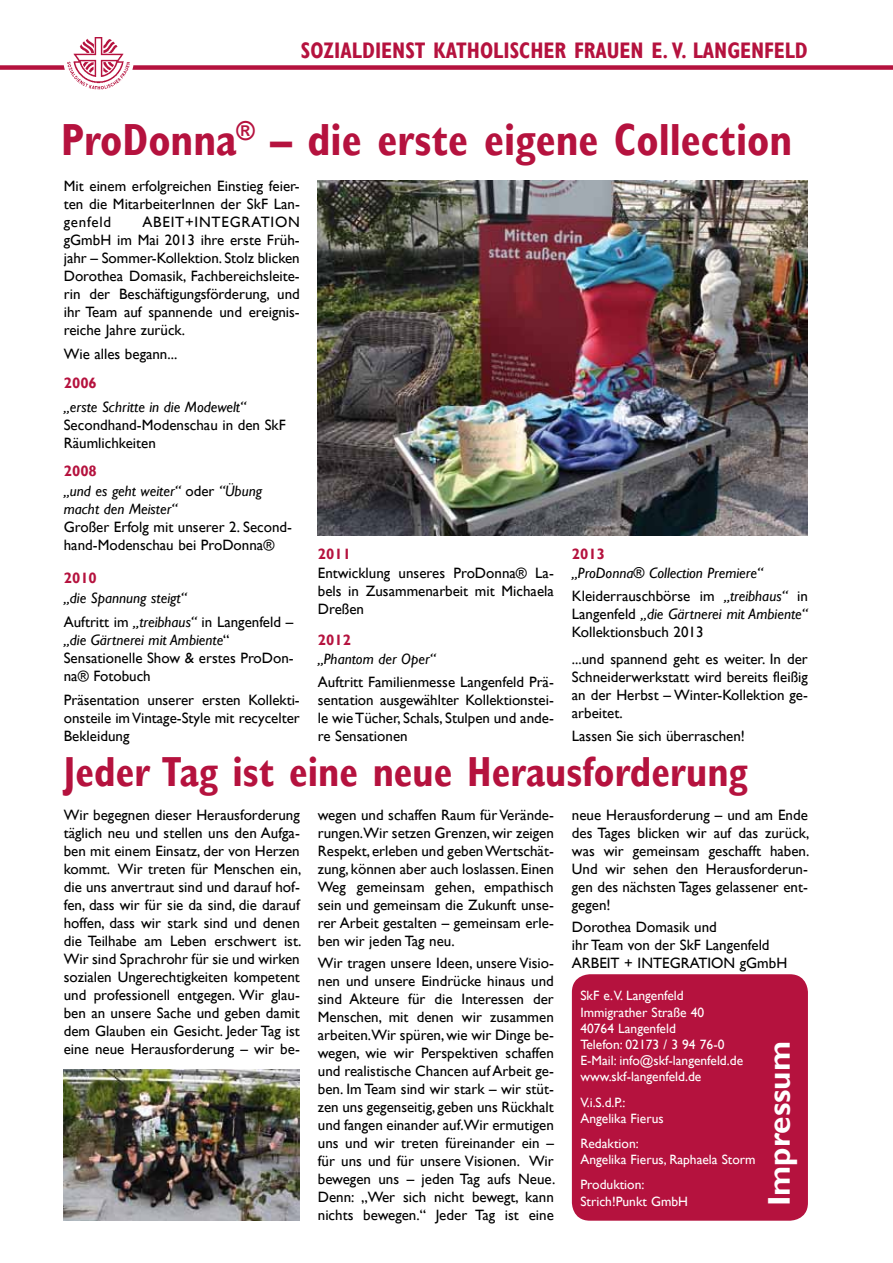
<style>
.page{position:relative;width:893px;height:1263px;background:#fff}
.page>*{position:absolute;margin:0;border:0;box-sizing:border-box;transform-origin:0 0}
.t1{font:700 condensed 45px "Gill Sans";color:#b5123e;scale:.95 1}
.t2{font:700 condensed 42px "Gill Sans";color:#b5123e;scale:.95 1}
.t3{font:700 31.5px "Gill Sans";color:#fff}
.t4{font:700 condensed 22.5px "Gill Sans";color:#b5123e;scale:.95 1}
.t5{font:15px/18px "Gill Sans";color:#000;text-align:justify}
.t6{font:italic 15px/20px "Gill Sans";color:#000}
.t7{font:700 15px "Gill Sans";color:#b5123e}
.t8{font:13.5px/16.2px "Gill Sans";color:#fff}
.s1{font-weight:700;font-style:normal;color:#b5123e}
.s2{font-style:normal}
.s3{font-style:italic}
</style>
<div class="page">
<div style="left:572px;top:974px;width:236px;height:247px;background:#b5123e;border-radius:18px"></div>
<div style="left:0;top:65px;width:893px;height:5px;background:#b5123e"></div>
<img style="left:64px;top:37px;width:69px;height:53px">
<img style="left:318px;top:180px;width:490px;height:356px">
<img style="left:64px;top:1069px;width:236px;height:151px">
<h3 class="t4" style="left:301px;top:37px;width:535px">Sozialdienst katholischer Frauen e. V. Langenfeld</h3>
<h1 class="t1" style="left:61px;top:113px;width:771px">ProDonna<sup>®</sup> – die erste eigene Collection</h1>
<p class="t5" style="left:64px;top:177px;width:238px">Mit einem erfolgreichen Einstieg feier&shy;ten die MitarbeiterInnen der SkF Lan&shy;genfeld</p>
<p class="t5" style="left:64px;top:213px;width:238px;text-indent:79px">ABEIT+INTEGRATION gGmbH im Mai 2013 ihre erste Früh&shy;jahr – Sommer-Kollektion. Stolz blicken Dorothea Domasik, Fachbereichsleite&shy;rin der Beschäftigungsförderung, und ihr Team auf spannende und ereignis&shy;reiche Jahre zurück.</p>
<p class="t5" style="left:64px;top:345px;width:115px">Wie alles begann...</p>
<p class="t7" style="left:64px;top:374px;width:35px">2006</p>
<p class="t6" style="left:64px;top:397px;width:184px">„erste Schritte in die Modewelt“</p>
<p class="t5" style="left:64px;top:416px;width:223px">Secondhand-Modenschau in den SkF<br>Räumlichkeiten</p>
<p class="t6" style="left:64px;top:461px;width:200px"><span class="s1">2008<br></span>„und es geht weiter“ <span class="s2">oder</span> “Übung</p>
<p class="t6" style="left:64px;top:499px;width:115px">macht den Meister“</p>
<p class="t5" style="left:64px;top:518px;width:230px">Großer Erfolg mit unserer 2. Second&shy;hand-Modenschau bei ProDonna®</p>
<p class="t7" style="left:64px;top:569px;width:35px">2010</p>
<p class="t6" style="left:64px;top:586px;width:231px;line-height:24.2px">„die Spannung steigt“<br><span class="s2">Auftritt im</span> „treibhaus“ <span class="s2">in Langenfeld –</span></p>
<p class="t5" style="left:64px;top:631px;width:231px;text-align:left"><span class="s3">„die Gärtnerei mit Ambiente</span>“<br>Sensationelle Show &amp; erstes ProDon&shy;na® Fotobuch</p>
<p class="t5" style="left:64px;top:691px;width:238px">Präsentation unserer ersten Kollekti&shy;onsteile im Vintage-Style mit recycelter Bekleidung</p>
<p class="t7" style="left:318px;top:545px;width:35px">2011</p>
<p class="t5" style="left:318px;top:564px;width:238px">Entwicklung unseres ProDonna® La&shy;bels in Zusammenarbeit mit Michaela Dreßen</p>
<p class="t7" style="left:318px;top:631px;width:35px">2012</p>
<p class="t6" style="left:318px;top:649px;width:119px">„Phantom der Oper“</p>
<p class="t5" style="left:318px;top:673px;width:238px">Auftritt Familienmesse Langenfeld Prä&shy;sentation ausgewählter Kollektionstei&shy;le wie Tücher, Schals, Stulpen und ande&shy;re Sensationen</p>
<p class="t7" style="left:572px;top:545px;width:35px">2013</p>
<p class="t6" style="left:572px;top:561px;width:238px;line-height:23px">„ProDonna® Collection Premiere“<br><span class="s2">Kleiderrauschbörse im</span> „treibhaus“ <span class="s2">in</span></p>
<p class="t5" style="left:572px;top:605px;width:238px">Langenfeld <span class="s3">„die Gärtnerei mit Ambiente“<br></span>Kollektionsbuch 2013</p>
<p class="t5" style="left:572px;top:650px;width:238px">...und spannend geht es weiter. In der Schneiderwerkstatt wird bereits fleißig an der Herbst – Winter-Kollektion ge&shy;arbeitet.</p>
<p class="t5" style="left:572px;top:727px;width:175px">Lassen Sie sich überraschen!</p>
<h2 class="t2" style="left:64px;top:747px;width:721px">Jeder Tag ist eine neue Herausforderung</h2>
<p class="t5" style="left:64px;top:806px;width:239px">Wir begegnen dieser Herausforderung täglich neu und stellen uns den Aufga&shy;ben mit einem Einsatz, der von Herzen kommt. Wir treten für Menschen ein, die uns anvertraut sind und darauf hof&shy;fen, dass wir für sie da sind, die darauf hoffen, dass wir stark sind und denen die Teilhabe am Leben erschwert ist.<br>Wir sind Sprachrohr für sie und wirken sozialen Ungerechtigkeiten kompetent und professionell entgegen. Wir glau&shy;ben an unsere Sache und geben damit dem Glauben ein Gesicht. Jeder Tag ist eine neue Herausforderung – wir be-</p>
<p class="t5" style="left:318px;top:806px;width:238px">wegen und schaffen Raum für Verände&shy;rungen.Wir setzen Grenzen, wir zeigen Respekt, erleben und geben Wertschät&shy;zung, können aber auch loslassen. Einen Weg gemeinsam gehen, empathisch sein und gemeinsam die Zukunft unse&shy;rer Arbeit gestalten – gemeinsam erle&shy;ben wir jeden Tag neu.</p>
<p class="t5" style="left:318px;top:954px;width:239px">Wir tragen unsere Ideen, unsere Visio&shy;nen und unsere Eindrücke hinaus und sind Akteure für die Interessen der Menschen, mit denen wir zusammen arbeiten.Wir spüren, wie wir Dinge be&shy;wegen, wie wir Perspektiven schaffen und realistische Chancen auf Arbeit ge&shy;ben. Im Team sind wir stark – wir stüt&shy;zen uns gegenseitig, geben uns Rückhalt und fangen einander auf.Wir ermutigen uns und wir treten füreinander ein – für uns und für unsere Visionen. Wir bewegen uns – jeden Tag aufs Neue.<br>Denn: „Wer sich nicht bewegt, kann nichts bewegen.“ Jeder Tag ist eine</p>
<p class="t5" style="left:572px;top:806px;width:239px">neue Herausforderung – und am Ende des Tages blicken wir auf das zurück, was wir gemeinsam geschafft haben.<br>Und wir sehen den Herausforderun&shy;gen des nächsten Tages gelassener ent&shy;gegen!</p>
<p class="t5" style="left:572px;top:918px;width:217px;text-align:left">Dorothea Domasik und<br>ihr Team von der SkF Langenfeld<br>ARBEIT + INTEGRATION gGmbH</p>
<p class="t8" style="left:580px;top:988px;width:164px">SkF e.V. Langenfeld<br>Immigrather Straße 40<br>40764 Langenfeld<br>Telefon: 02173 / 3 94 76-0<br>E-Mail: info@skf-langenfeld.de www.skf-langenfeld.de</p>
<p class="t8" style="left:580px;top:1094px;width:85px">V.i.S.d.P.:<br>Angelika Fierus</p>
<p class="t8" style="left:580px;top:1135px;width:177px">Redaktion:<br>Angelika Fierus, Raphaela Storm</p>
<p class="t8" style="left:580px;top:1177px;width:109px">Produktion:<br>Strich!Punkt GmbH</p>
<h3 class="t3" style="left:760px;top:1206px;width:167px;rotate:-90deg">Impressum</h3>
</div>
